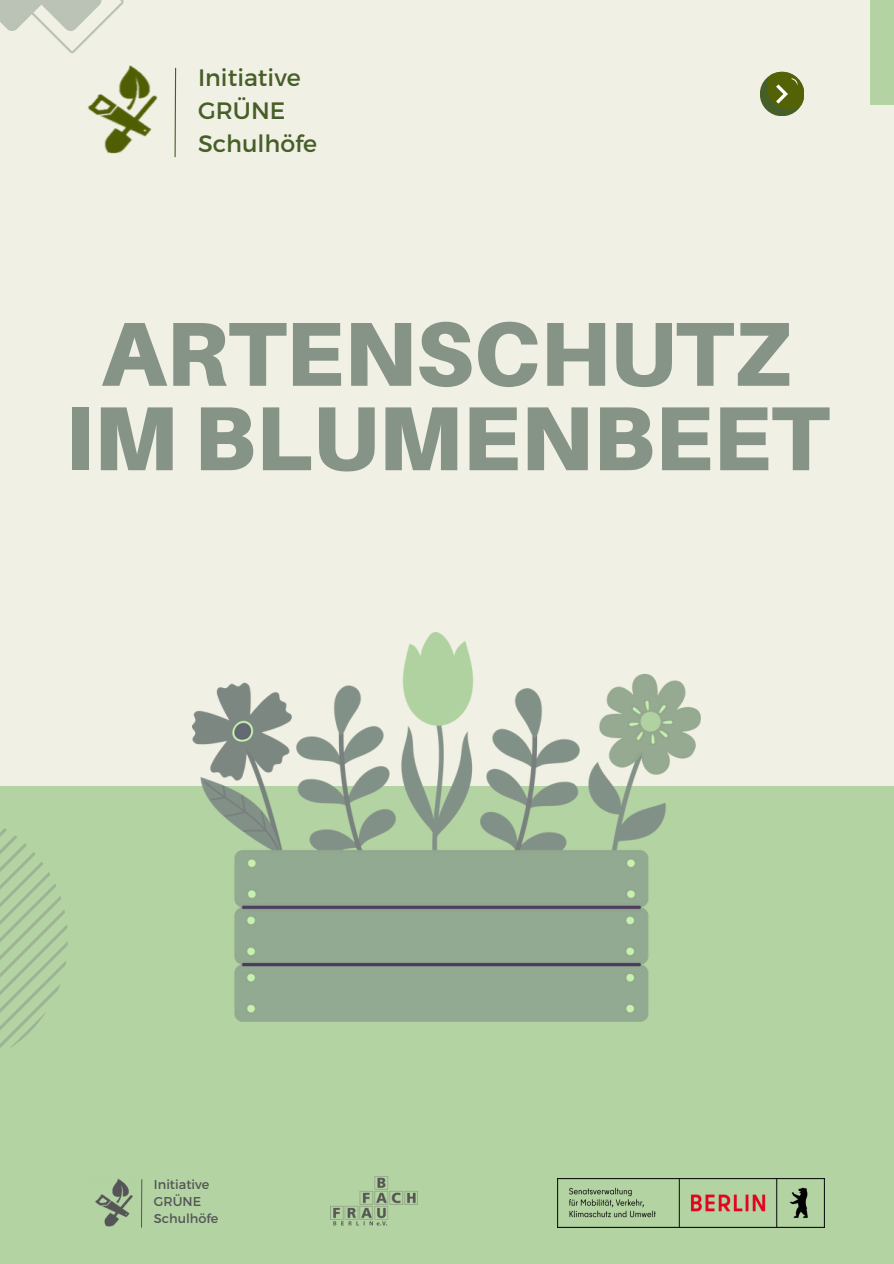
<style>
.page{position:relative;width:894px;height:1264px;background:#fff}
.page>*{position:absolute;margin:0;border:0;box-sizing:border-box;transform-origin:0 0}
.t1{font:900 91.05px/84.3px "Aileron";color:#869488;text-align:center}
.t2{font:23.7px/32.7px "Montserrat";color:#465e28}
.t3{font:12.75px "Montserrat";color:#555558}
</style>
<div class="page">
<div style="left:0;top:0;width:893px;height:1263px;background:#f1f0e5"></div>
<div style="left:0;top:786px;width:893px;height:477px;background:#b3d3a2"></div>
<img style="left:193px;top:632px;width:507px;height:389px">
<div style="left:870px;top:0;width:23px;height:105px;background:#b3d3a2"></div>
<svg style="left:0;top:828px;width:68px;height:220px"></svg>
<div style="left:760px;top:72px;width:43px;height:44px;background:#465e28;border-radius:50%"></div>
<svg style="left:766px;top:72px;width:37px;height:37px"></svg>
<svg style="left:0;top:0;width:123px;height:53px"></svg>
<img style="left:88px;top:65px;width:70px;height:89px">
<svg style="left:174px;top:67px;width:3px;height:91px"></svg>
<img style="left:95px;top:1178px;width:38px;height:48px">
<hr style="left:141px;top:1179px;width:1px;height:48px;background:#555558">
<img style="left:557px;top:1178px;width:267px;height:48px">
<img style="left:330px;top:1176px;width:87px;height:50px">
<p class="t2" style="left:198px;top:60px;width:121px">Initiative<br>GRÜNE<br>Schulhöfe</p>
<p class="t1" style="left:65px;top:310px;width:765px">ARTENSCHUTZ<br>IM BLUMENBEET</p>
<p class="t3" style="left:154px;top:1175px;width:57px">Initiative</p>
<h2 class="t3" style="left:154px;top:1192px;width:49px">GRÜNE</h2>
<p class="t3" style="left:154px;top:1209px;width:66px">Schulhöfe</p>
</div>
